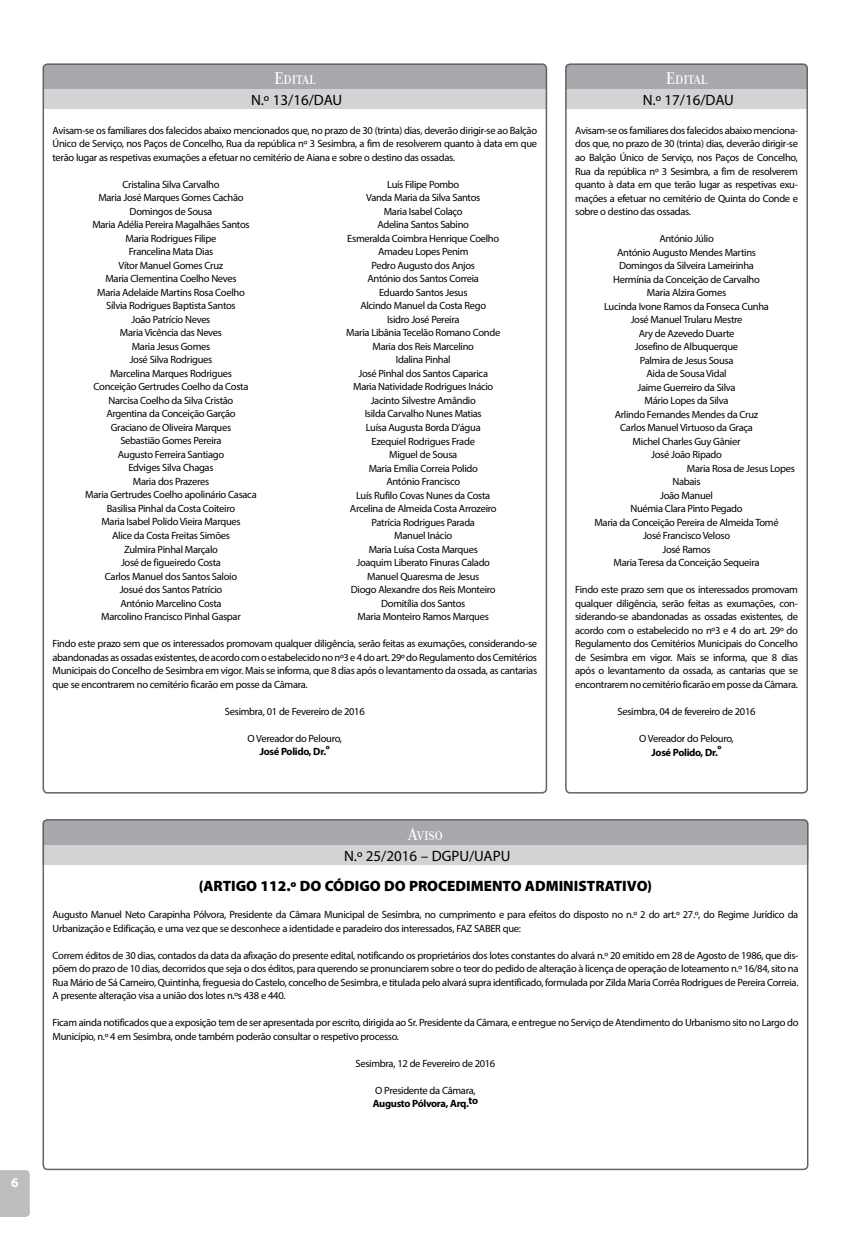
<style>
.page{position:relative;width:851px;height:1234px;background:#fff}
.page>*{position:absolute;margin:0;border:0;box-sizing:border-box;transform-origin:0 0}
.t1{font:900 15px "Myriad Pro";color:#000}
.t2{font:15px "Myriad Pro";color:#000}
.t3{font:500 13.5px "Donatora";color:#fff}
.t4{font:700 13.5px "Myriad Pro";color:#fff}
.t5{font:10.5px/13.5px "Myriad Pro";letter-spacing:-.03em;color:#000;text-align:justify}
.t6{font:700 10.5px "Myriad Pro";letter-spacing:-.03em;color:#000}
.s1{font-size:18px}
</style>
<div class="page">
<div style="left:43px;top:64px;width:504px;height:45px;background:#a7a9ac;border-radius:4px"></div>
<div style="left:43px;top:89px;width:504px;height:20px;background:#d1d3d4"></div>
<div style="left:565px;top:64px;width:242px;height:45px;background:#a7a9ac;border-radius:4px"></div>
<div style="left:565px;top:89px;width:242px;height:20px;background:#d1d3d4"></div>
<div style="left:565px;top:63px;width:242px;height:730px;border:2px solid #636466;border-radius:4px"></div>
<svg style="left:0;top:1170px;width:30px;height:46px"></svg>
<div style="left:43px;top:819px;width:765px;height:45px;background:#a7a9ac;border-radius:4px"></div>
<div style="left:43px;top:844px;width:765px;height:20px;background:#d1d3d4"></div>
<div style="left:43px;top:819px;width:765px;height:350px;border:2px solid #636466;border-radius:4px"></div>
<p class="t4" style="left:11px;top:1173px;width:9px">6</p>
<p class="t3" style="left:274px;top:73px;width:43px"><span class="s1">E</span>DITAL</p>
<h1 class="t2" style="left:251px;top:91px;width:90px">N.º 13/16/DAU</h1>
<p class="t5" style="left:53px;top:123px;width:486px">Avisam-se os familiares dos falecidos abaixo mencionados que, no prazo de 30 (trinta) dias, deverão dirigir-se ao Balção Único de Serviço, nos Paços de Concelho, Rua da república nº 3 Sesimbra, a fim de resolverem quanto à data em que terão lugar as respetivas exumações a efetuar no cemitério de Aiana e sobre o destino das ossadas.</p>
<p class="t5" style="left:85px;top:177px;width:173px;text-align:center">Cristalina Silva Carvalho<br>Maria José Marques Gomes Cachão<br>Domingos de Sousa<br>Maria Adélia Pereira Magalhães Santos<br>Maria Rodrigues Filipe<br>Francelina Mata Dias<br>Vítor Manuel Gomes Cruz<br>Maria Clementina Coelho Neves<br>Maria Adelaide Martins Rosa Coelho<br>Sílvia Rodrigues Baptista Santos<br>João Patrício Neves<br>Maria Vicência das Neves<br>Maria Jesus Gomes<br>José Silva Rodrigues<br>Marcelina Marques Rodrigues<br>Conceição Gertrudes Coelho da Costa<br>Narcisa Coelho da Silva Cristão<br>Argentina da Conceição Garção<br>Graciano de Oliveira Marques<br>Sebastião Gomes Pereira<br>Augusto Ferreira Santiago<br>Edviges Silva Chagas<br>Maria dos Prazeres<br>Maria Gertrudes Coelho apolinário Casaca<br>Basilisa Pinhal da Costa Coiteiro<br>Maria Isabel Polido Vieira Marques<br>Alice da Costa Freitas Simões<br>Zulmira Pinhal Marçalo<br>José de figueiredo Costa<br>Carlos Manuel dos Santos Saloio<br>Josué dos Santos Patrício<br>António Marcelino Costa<br>Marcolino Francisco Pinhal Gaspar</p>
<p class="t5" style="left:346px;top:177px;width:155px;text-align:center">Luís Filipe Pombo<br>Vanda Maria da Silva Santos<br>Maria Isabel Colaço<br>Adelina Santos Sabino<br>Esmeralda Coimbra Henrique Coelho<br>Amadeu Lopes Penim<br>Pedro Augusto dos Anjos<br>António dos Santos Correia<br>Eduardo Santos Jesus<br>Alcindo Manuel da Costa Rego<br>Isidro José Pereira<br>Maria Libânia Tecelão Romano Conde<br>Maria dos Reis Marcelino<br>Idalina Pinhal<br>José Pinhal dos Santos Caparica<br>Maria Natividade Rodrigues Inácio<br>Jacinto Silvestre Amândio<br>Isilda Carvalho Nunes Matias<br>Luísa Augusta Borda D’água<br>Ezequiel Rodrigues Frade<br>Miguel de Sousa<br>Maria Emília Correia Polido<br>António Francisco<br>Luís Rufilo Covas Nunes da Costa<br>Arcelina de Almeida Costa Arrozeiro<br>Patrícia Rodrigues Parada<br>Manuel Inácio<br>Maria Luísa Costa Marques<br>Joaquim Liberato Finuras Calado<br>Manuel Quaresma de Jesus<br>Diogo Alexandre dos Reis Monteiro<br>Domitília dos Santos<br>Maria Monteiro Ramos Marques</p>
<p class="t5" style="left:53px;top:636px;width:486px">Findo este prazo sem que os interessados promovam qualquer diligência, serão feitas as exumações, considerando-se abandonadas as ossadas existentes, de acordo com o estabelecido no nº3 e 4 do art. 29º do Regulamento dos Cemitérios Municipais do Concelho de Sesimbra em vigor. Mais se informa, que 8 dias após o levantamento da ossada, as cantarias que se encontrarem no cemitério ficarão em posse da Câmara.</p>
<p class="t5" style="left:225px;top:704px;width:141px">Sesimbra, 01 de Fevereiro de 2016</p>
<p class="t5" style="left:247px;top:731px;width:96px">O Vereador do Pelouro,</p>
<p class="t6" style="left:260px;top:745px;width:71px">José Polido, Dr.º</p>
<p class="t3" style="left:665px;top:73px;width:43px"><span class="s1">E</span>DITAL</p>
<h1 class="t2" style="left:642px;top:91px;width:90px">N.º 17/16/DAU</h1>
<p class="t5" style="left:575px;top:123px;width:224px">Avisam-se os familiares dos falecidos abaixo menciona&shy;dos que, no prazo de 30 (trinta) dias, deverão dirigir-se ao Balção Único de Serviço, nos Paços de Concelho, Rua da república nº 3 Sesimbra, a fim de resolverem quanto à data em que terão lugar as respetivas exu&shy;mações a efetuar no cemitério de Quinta do Conde e sobre o destino das ossadas.</p>
<p class="t5" style="left:659px;top:231px;width:56px">António Júlio</p>
<p class="t5" style="left:617px;top:245px;width:140px">António Augusto Mendes Martins</p>
<p class="t5" style="left:619px;top:258px;width:136px">Domingos da Silveira Lameirinha</p>
<p class="t5" style="left:613px;top:272px;width:148px">Hermínia da Conceição de Carvalho</p>
<p class="t5" style="left:647px;top:285px;width:81px">Maria Alzira Gomes</p>
<p class="t5" style="left:604px;top:299px;width:166px">Lucinda Ivone Ramos da Fonseca Cunha</p>
<p class="t5" style="left:630px;top:312px;width:113px">José Manuel Trularu Mestre</p>
<p class="t5" style="left:638px;top:326px;width:97px">Ary de Azevedo Duarte</p>
<p class="t5" style="left:634px;top:339px;width:105px">Josefino de Albuquerque</p>
<p class="t5" style="left:639px;top:353px;width:95px">Palmira de Jesus Sousa</p>
<p class="t5" style="left:646px;top:366px;width:81px">Aida de Sousa Vidal</p>
<p class="t5" style="left:637px;top:380px;width:100px">Jaime Guerreiro da Silva</p>
<p class="t5" style="left:644px;top:393px;width:85px">Mário Lopes da Silva</p>
<p class="t5" style="left:614px;top:407px;width:145px">Arlindo Fernandes Mendes da Cruz</p>
<p class="t5" style="left:620px;top:420px;width:134px">Carlos Manuel Virtuoso da Graça</p>
<p class="t5" style="left:632px;top:434px;width:109px">Michel Charles Guy Gânier</p>
<p class="t5" style="left:651px;top:448px;width:72px">José João Ripado</p>
<p class="t5" style="left:686px;top:461px;width:109px">Maria Rosa de Jesus Lopes</p>
<p class="t5" style="left:672px;top:475px;width:30px">Nabais</p>
<p class="t5" style="left:660px;top:488px;width:54px">João Manuel</p>
<p class="t5" style="left:630px;top:502px;width:114px">Nuémia Clara Pinto Pegado</p>
<p class="t5" style="left:594px;top:515px;width:186px">Maria da Conceição Pereira de Almeida Tomé</p>
<p class="t5" style="left:643px;top:529px;width:89px">José Francisco Veloso</p>
<p class="t5" style="left:662px;top:542px;width:50px">José Ramos</p>
<p class="t5" style="left:613px;top:556px;width:147px">Maria Teresa da Conceição Sequeira</p>
<p class="t5" style="left:575px;top:583px;width:224px">Findo este prazo sem que os interessados promovam qualquer diligência, serão feitas as exumações, con&shy;siderando-se abandonadas as ossadas existentes, de acordo com o estabelecido no nº3 e 4 do art. 29º do Regulamento dos Cemitérios Municipais do Concelho de Sesimbra em vigor. Mais se informa, que 8 dias após o levantamento da ossada, as cantarias que se encontrarem no cemitério ficarão em posse da Câmara.</p>
<p class="t5" style="left:617px;top:704px;width:139px">Sesimbra, 04 de fevereiro de 2016</p>
<p class="t5" style="left:639px;top:731px;width:96px">O Vereador do Pelouro,</p>
<p class="t6" style="left:651px;top:745px;width:71px">José Polido, Dr.º</p>
<p class="t3" style="left:408px;top:828px;width:36px"><span class="s1">A</span>VISO</p>
<h1 class="t2" style="left:344px;top:846px;width:165px">N.º 25/2016 – DGPU/UAPU</h1>
<h1 class="t1" style="left:199px;top:875px;width:455px">(ARTIGO 112.º DO CÓDIGO DO PROCEDIMENTO ADMINISTRATIVO)</h1>
<p class="t5" style="left:53px;top:907px;width:747px">Augusto Manuel Neto Carapinha Pólvora, Presidente da Câmara Municipal de Sesimbra, no cumprimento e para efeitos do disposto no n.º 2 do art.º 27.º, do Regime Jurídico da<br>Urbanização e Edificação, e uma vez que se desconhece a identidade e paradeiro dos interessados, FAZ SABER que:</p>
<p class="t5" style="left:53px;top:948px;width:747px">Correm éditos de 30 dias, contados da data da afixação do presente edital, notificando os proprietários dos lotes constantes do alvará n.º 20 emitido em 28 de Agosto de 1986, que dis&shy;põem do prazo de 10 dias, decorridos que seja o dos éditos, para querendo se pronunciarem sobre o teor do pedido de alteração à licença de operação de loteamento n.º 16/84, sito na Rua Mário de Sá Carneiro, Quintinha, freguesia do Castelo, concelho de Sesimbra, e titulada pelo alvará supra identificado, formulada por Zilda Maria Corrêa Rodrigues de Pereira Correia.<br>A presente alteração visa a união dos lotes n.ºs 438 e 440.</p>
<p class="t5" style="left:53px;top:1015px;width:747px">Ficam ainda notificados que a exposição tem de ser apresentada por escrito, dirigida ao Sr. Presidente da Câmara, e entregue no Serviço de Atendimento do Urbanismo sito no Largo do<br>Município, n.º 4 em Sesimbra, onde também poderão consultar o respetivo processo.</p>
<p class="t5" style="left:355px;top:1056px;width:141px">Sesimbra, 12 de Fevereiro de 2016</p>
<p class="t5" style="left:375px;top:1083px;width:102px">O Presidente da Câmara,</p>
<p class="t6" style="left:373px;top:1096px;width:107px">Augusto Pólvora, Arq.to</p>
</div>
